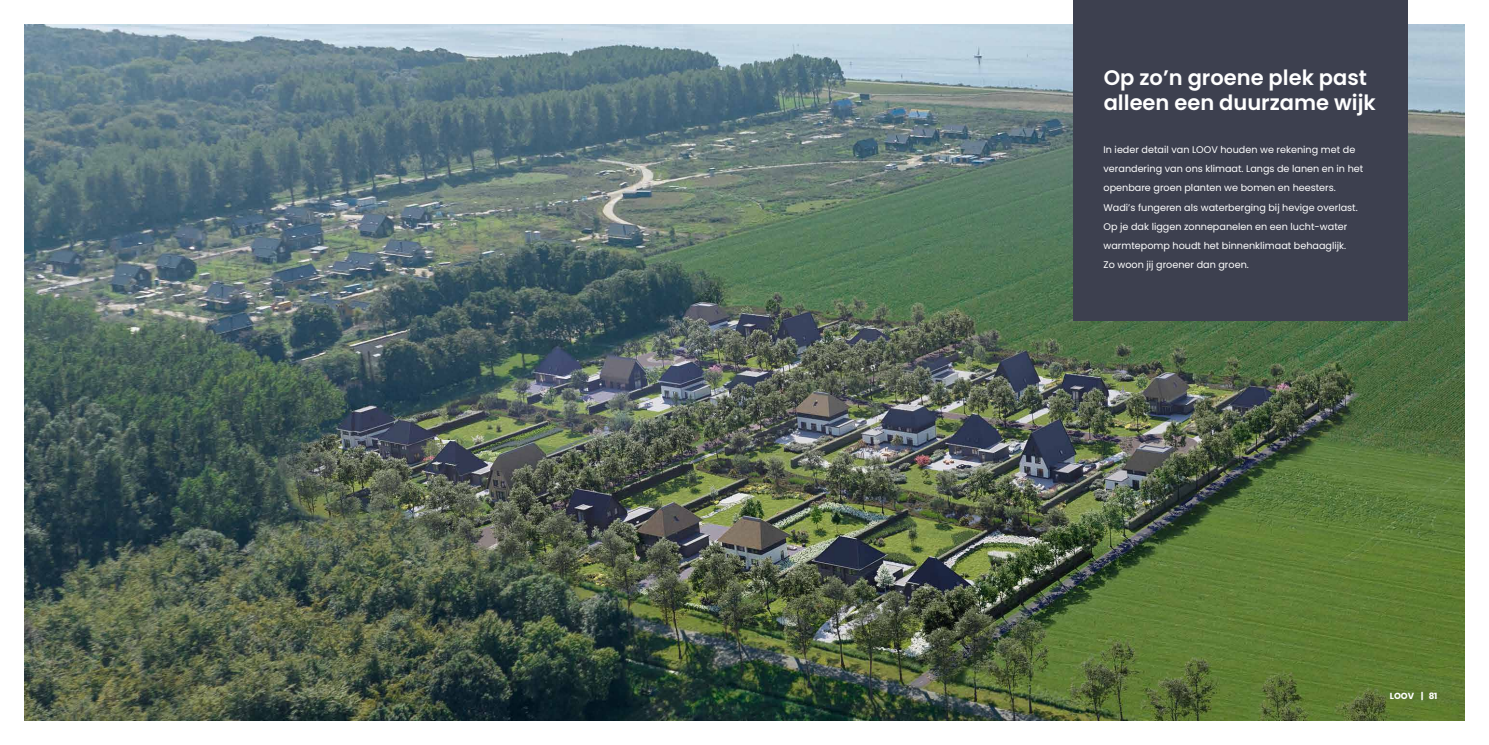
<style>
.page{position:relative;width:1489px;height:745px;background:#fff}
.page>*{position:absolute;margin:0;border:0;box-sizing:border-box;transform-origin:0 0}
.t1{font:600 21px/25.2px "Poppins";color:#fff}
.t2{font:9.62px/19.2px "Poppins";color:#fff}
.t3{font:700 8.75px "Poppins";color:#fff}
</style>
<div class="page">
<img style="left:25px;top:25px;width:1438px;height:694px">
<div style="left:1072px;top:0;width:335px;height:320px;background:#3d404f"></div>
<h1 class="t1" style="left:1103px;top:65px;width:273px">Op zo’n groene plek past alleen een duurzame wijk</h1>
<p class="t2" style="left:1103px;top:140px;width:261px">In ieder detail van LOOV houden we rekening met de verandering van ons klimaat. Langs de lanen en in het openbare groen planten we bomen en heesters.<br>Wadi’s fungeren als waterberging bij hevige overlast.<br>Op je dak liggen zonnepanelen en een lucht-water warmtepomp houdt het binnenklimaat behaaglijk.<br>Zo woon jij groener dan groen.</p>
<p class="t3" style="left:1389px;top:690px;width:49px">LOOV | 81</p>
</div>
